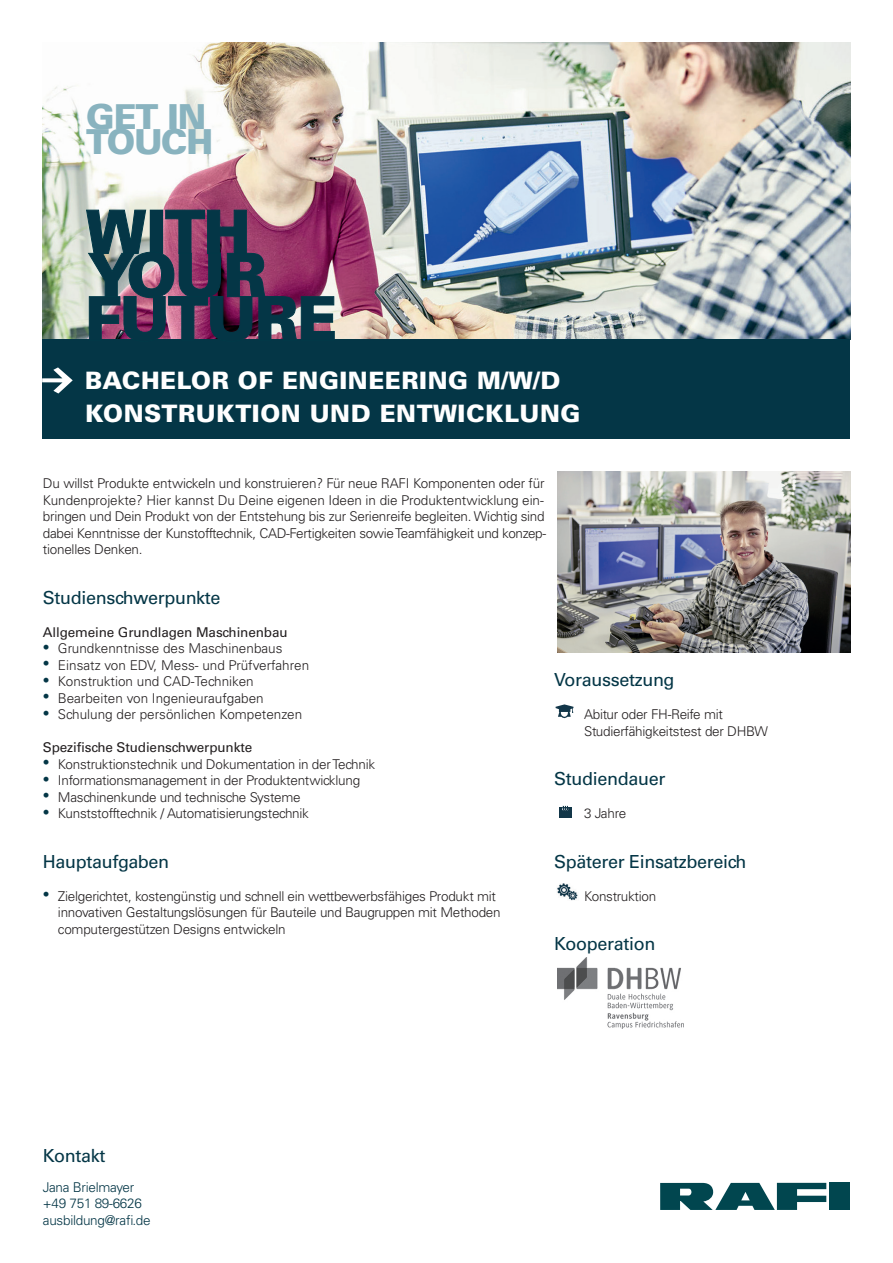
<style>
.page{position:relative;width:893px;height:1263px;background:#fff}
.page>*{position:absolute;margin:0;border:0;box-sizing:border-box;transform-origin:0 0}
.t1{font:900 60px/43.2px "Univers LT Std";letter-spacing:-.025em;color:#043646}
.t2{font:900 34.5px/25.2px "Univers LT Std";letter-spacing:-.035em;color:#89b3bf}
.t3{font:900 24px/33px "Univers LT Std";letter-spacing:.02em;color:#fff}
.t4{font:18px "Univers LT Std";letter-spacing:-.02em;color:#043646}
.t5{font:300 13.5px/16.5px "Univers LT Std";letter-spacing:-.02em;color:#231f20}
.t6{font:300 13.5px "Univers LT Std";color:#231f20}
.t7{font:13.5px "Univers LT Std";letter-spacing:-.01em;color:#231f20}
.t8{font:300 13.5px/16.5px "Univers LT Std";letter-spacing:-.02em;color:#043646}
.s1{font-weight:900;color:#043646}
</style>
<div class="page">
<img style="left:42px;top:43px;width:808px;height:297px">
<div style="left:43px;top:340px;width:807px;height:99px;background:#043646"></div>
<svg style="left:42px;top:367px;width:31px;height:26px"></svg>
<img style="left:557px;top:472px;width:293px;height:181px">
<svg style="left:660px;top:1183px;width:166px;height:27px"></svg>
<div style="left:829px;top:1183px;width:21px;height:27px;background:#01464f"></div>
<svg style="left:556px;top:704px;width:17px;height:14px"></svg>
<div style="left:559px;top:808px;width:13px;height:10px;background:#123648"></div>
<svg style="left:562px;top:806px;width:6px;height:4px"></svg>
<img style="left:557px;top:957px;width:126px;height:71px">
<img style="left:557px;top:884px;width:21px;height:16px">
<img style="left:86px;top:209px;width:249px;height:131px">
<h2 class="t2" style="left:86px;top:104px;width:129px">GET IN<br>TOUCH</h2>
<h1 class="t1" style="left:85px;top:210px;width:254px">WITH<br>YOUR<br>FUTURE</h1>
<h3 class="t3" style="left:85px;top:364px;width:497px">BACHELOR OF ENGINEERING M/W/D<br>KONSTRUKTION UND ENTWICKLUNG</h3>
<p class="t5" style="left:43px;top:475px;width:505px">Du willst Produkte entwickeln und konstruieren? Für neue RAFI Komponenten oder für Kundenprojekte? Hier kannst Du Deine eigenen Ideen in die Produktentwicklung ein&shy;bringen und Dein Produkt von der Entstehung bis zur Serienreife begleiten. Wichtig sind dabei Kenntnisse der Kunstofftechnik, CAD-Fertigkeiten sowie Teamfähigkeit und konzep&shy;tionelles Denken.</p>
<h3 class="t4" style="left:43px;top:586px;width:179px">Studienschwerpunkte</h3>
<p class="t7" style="left:43px;top:624px;width:246px">Allgemeine Grundlagen Maschinenbau</p>
<p class="t6" style="left:43px;top:640px;width:241px"><span class="s1">•</span> Grundkenntnisse des Maschinenbaus</p>
<p class="t6" style="left:43px;top:657px;width:268px"><span class="s1">•</span> Einsatz von EDV, Mess- und Prüfverfahren</p>
<p class="t6" style="left:43px;top:673px;width:212px"><span class="s1">•</span> Konstruktion und CAD-Techniken</p>
<p class="t6" style="left:43px;top:690px;width:222px"><span class="s1">•</span> Bearbeiten von Ingenieuraufgaben</p>
<p class="t6" style="left:43px;top:706px;width:261px"><span class="s1">•</span> Schulung der persönlichen Kompetenzen</p>
<p class="t7" style="left:43px;top:739px;width:211px">Spezifische Studienschwerpunkte</p>
<p class="t5" style="left:43px;top:755px;width:334px"><span class="s1">•</span> Konstruktionstechnik und Dokumentation in der Technik</p>
<p class="t5" style="left:43px;top:772px;width:319px"><span class="s1">•</span> Informationsmanagement in der Produktentwicklung</p>
<p class="t5" style="left:43px;top:788px;width:259px"><span class="s1">•</span> Maschinenkunde und technische Systeme</p>
<p class="t5" style="left:43px;top:805px;width:268px"><span class="s1">•</span> Kunststofftechnik / Automatisierungstechnik</p>
<h3 class="t4" style="left:43px;top:850px;width:128px">Hauptaufgaben</h3>
<p class="t5" style="left:58px;top:887px;width:444px;text-indent:-15px"><span class="s1">•</span> Zielgerichtet, kostengünstig und schnell ein wettbewerbsfähiges Produkt mit innovativen Gestaltungslösungen für Bauteile und Baugruppen mit Methoden computergestützen Designs entwickeln</p>
<h3 class="t4" style="left:554px;top:669px;width:122px">Voraussetzung</h3>
<p class="t5" style="left:584px;top:706px;width:185px">Abitur oder FH-Reife mit<br>Studierfähigkeitstest der DHBW</p>
<h3 class="t4" style="left:554px;top:768px;width:113px">Studiendauer</h3>
<p class="t5" style="left:584px;top:805px;width:44px">3 Jahre</p>
<h3 class="t4" style="left:554px;top:850px;width:194px">Späterer Einsatzbereich</h3>
<p class="t5" style="left:584px;top:887px;width:74px">Konstruktion</p>
<h3 class="t4" style="left:554px;top:933px;width:103px">Kooperation</h3>
<h3 class="t4" style="left:43px;top:1144px;width:64px">Kontakt</h3>
<p class="t8" style="left:43px;top:1178px;width:109px">Jana Brielmayer +49 751 89-6626 ausbildung@rafi.de</p>
</div>
